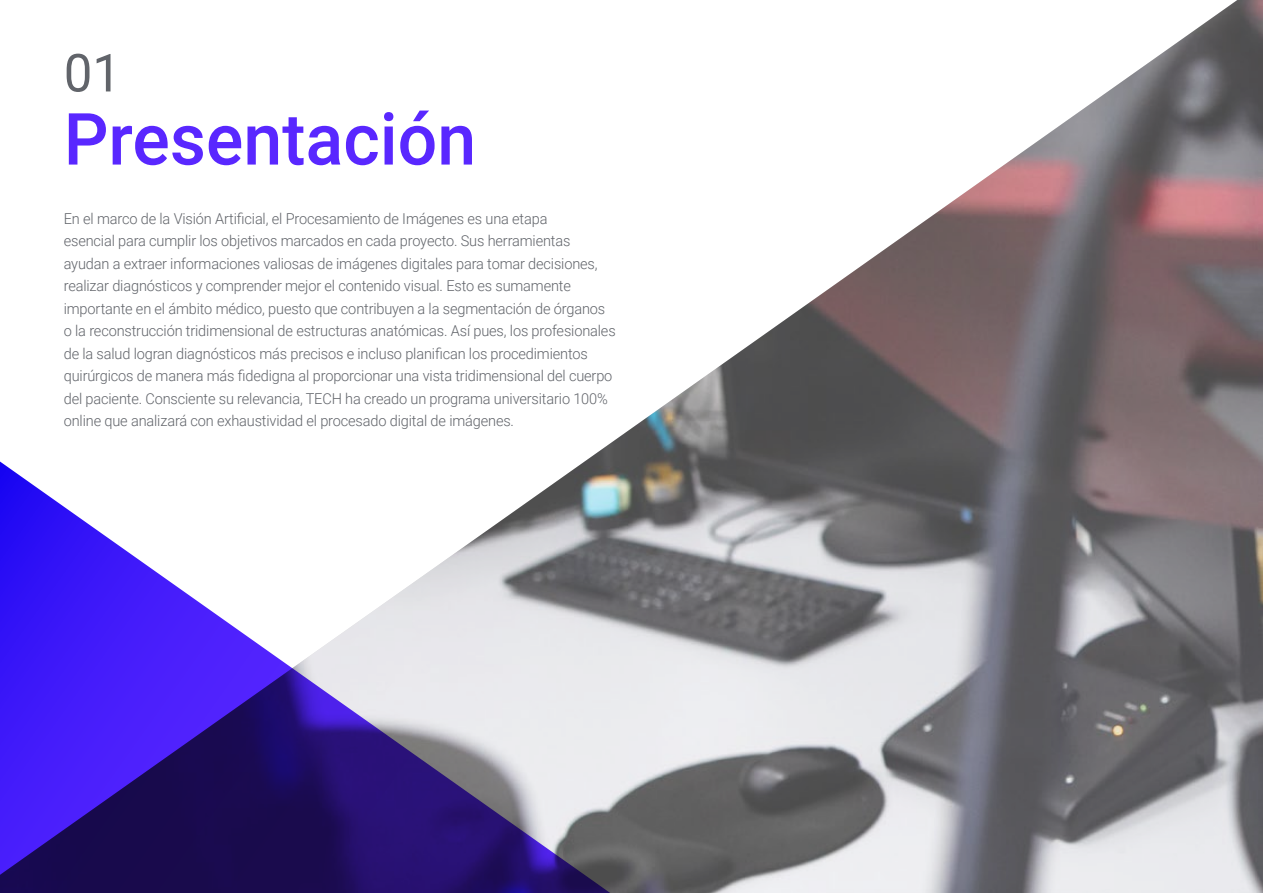
<style>
.page{position:relative;width:1263px;height:893px;background:#fff}
.page>*{position:absolute;margin:0;border:0;box-sizing:border-box;transform-origin:0 0}
.t1{font:500 72px "Roboto";color:#5927ff}
.t2{font:52.5px "Roboto";color:#61646a}
.t3{font:300 15px/22.5px "Roboto";letter-spacing:-.01em;color:#61646a}
</style>
<div class="page">
<img style="left:606px;top:0;width:657px;height:893px">
<svg style="left:0;top:446px;width:640px;height:447px"></svg>
<h2 class="t2" style="left:64px;top:36px;width:59px">01</h2>
<h1 class="t1" style="left:64px;top:89px;width:414px">Presentación</h1>
<p class="t3" style="left:64px;top:207px;width:553px">En el marco de la Visión Artificial, el Procesamiento de Imágenes es una etapa<br>esencial para cumplir los objetivos marcados en cada proyecto. Sus herramientas ayudan a extraer informaciones valiosas de imágenes digitales para tomar decisiones, realizar diagnósticos y comprender mejor el contenido visual. Esto es sumamente importante en el ámbito médico, puesto que contribuyen a la segmentación de órganos o la reconstrucción tridimensional de estructuras anatómicas. Así pues, los profesionales de la salud logran diagnósticos más precisos e incluso planifican los procedimientos quirúrgicos de manera más fidedigna al proporcionar una vista tridimensional del cuerpo del paciente. Consciente su relevancia, TECH ha creado un programa universitario 100% online que analizará con exhaustividad el procesado digital de imágenes.</p>
</div>
